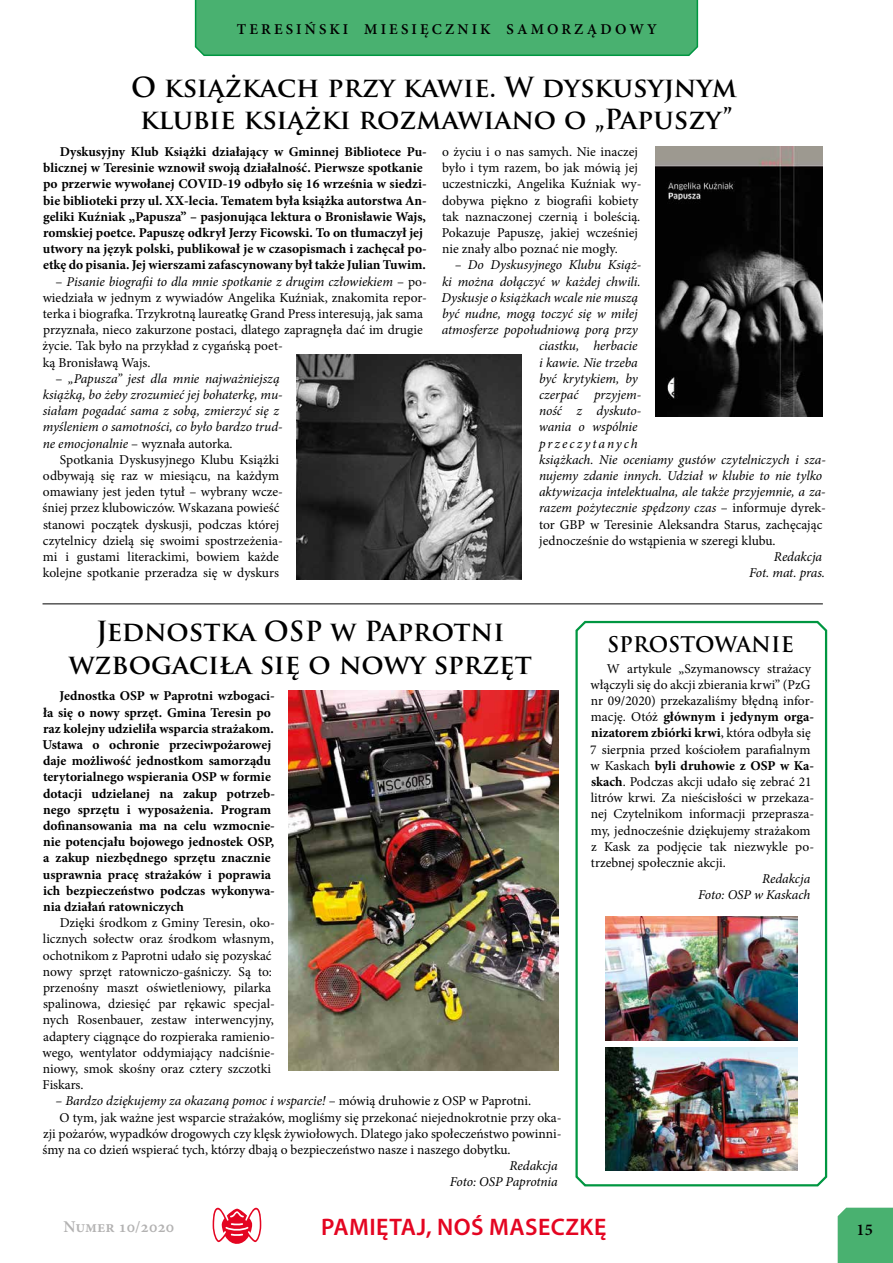
<style>
.page{position:relative;width:893px;height:1263px;background:#fff}
.page>*{position:absolute;margin:0;border:0;box-sizing:border-box;transform-origin:0 0}
.t1{font:700 27px/32.4px "Trajan Pro";color:#000;text-align:center}
.t2{font:600 24px "Myriad Pro";letter-spacing:.02em;color:#e40521}
.t3{font:700 21px "Trajan Pro";color:#000}
.t4{font:600 16.5px "Minion Pro";color:#b3b2b2}
.t5{font:600 16.5px "Minion Pro";color:#000}
.t6{font:600 15px "Minion Pro";letter-spacing:.21em;color:#000}
.t7{font:13.5px/16.2px "Minion Pro";color:#000}
.t8{font:700 13.5px/16.2px "Minion Pro";color:#000}
.t9{font:italic 13.5px/16.2px "Minion Pro";letter-spacing:-.005em;color:#000;text-align:right}
.t10{font:italic 13.5px "Minion Pro";letter-spacing:.145em;color:#000}
.s1{font-style:italic}
.s2{font-style:normal}
.s3{font-weight:700}
</style>
<div class="page">
<div style="left:194px;top:0;width:505px;height:56px;background:#49b170"></div>
<div style="left:838px;top:1208px;width:55px;height:55px;background:#49b170"></div>
<svg style="left:575px;top:620px;width:253px;height:567px"></svg>
<img style="left:289px;top:690px;width:269px;height:380px">
<img style="left:605px;top:917px;width:192px;height:123px">
<img style="left:605px;top:1047px;width:192px;height:124px">
<img style="left:297px;top:354px;width:225px;height:225px">
<img style="left:655px;top:146px;width:168px;height:271px">
<svg style="left:213px;top:1208px;width:48px;height:36px"></svg>
<hr style="left:43px;top:603px;width:780px;height:1px;background:#000">
<p class="t6" style="left:237px;top:19px;width:422px">TERESIŃSKI MIESIĘCZNIK SAMORZĄDOWY</p>
<h1 class="t1" style="left:131px;top:71px;width:608px">O książkach przy kawie. W dyskusyjnym klubie książki rozmawiano o „Papuszy”</h1>
<p class="t8" style="left:43px;top:143px;width:385px;text-indent:17px">Dyskusyjny Klub Książki działający w Gminnej Bibliotece Pu&shy;blicznej w Teresinie wznowił swoją działalność. Pierwsze spotkanie po przerwie wywołanej COVID-19 odbyło się 16 września w siedzi&shy;bie biblioteki przy ul. XX-lecia. Tematem była książka autorstwa An&shy;geliki Kuźniak „Papusza” – pasjonująca lektura o Bronisławie Wajs, romskiej poetce. Papuszę odkrył Jerzy Ficowski. To on tłumaczył jej utwory na język polski, publikował je w czasopismach i zachęcał po&shy;etkę do pisania. Jej wierszami zafascynowany był także Julian Tuwim.</p>
<p class="t7" style="left:43px;top:273px;width:386px;text-indent:13px">– <span class="s1">Pisanie biografii to dla mnie spotkanie z drugim człowiekiem</span> – po&shy;wiedziała w jednym z wywiadów Angelika Kuźniak, znakomita repor&shy;terka i biografka. Trzykrotną laureatkę Grand Press interesują, jak sama przyznała, nieco zakurzone postaci, dlatego zapragnęła dać im drugie życie. Tak było na przykład z cygańską poet-<br>ką Bronisławą Wajs.</p>
<p class="t9" style="left:43px;top:370px;width:241px;text-align:left;text-indent:13px"><span class="s2">–</span> „Papusza” jest dla mnie najważniejszą książką, bo żeby zrozumieć jej bohaterkę, mu&shy;siałam pogadać sama z sobą, zmierzyć się z myśleniem o samotności, co było bardzo trud&shy;ne emocjonalnie <span class="s2">– wyznała autorka.</span></p>
<p class="t7" style="left:42px;top:451px;width:242px;text-indent:18px">Spotkania Dyskusyjnego Klubu Książki odbywają się raz w miesiącu, na każdym omawiany jest jeden tytuł – wybrany wcze&shy;śniej przez klubowiczów. Wskazana powieść stanowi początek dyskusji, podczas której czytelnicy dzielą się swoimi spostrzeżenia&shy;mi i gustami literackimi, bowiem każde kolejne spotkanie przeradza się w dyskurs</p>
<p class="t7" style="left:442px;top:144px;width:201px">o życiu i o nas samych. Nie inaczej było i tym razem, bo jak mówią jej uczestniczki, Angelika Kuźniak wy&shy;dobywa piękno z biografii kobiety tak naznaczonej czernią i boleścią.<br>Pokazuje Papuszę, jakiej wcześniej nie znały albo poznać nie mogły.</p>
<p class="t9" style="left:455px;top:257px;width:188px">– Do Dyskusyjnego Klubu Książ-</p>
<p class="t9" style="left:442px;top:273px;width:200px">ki można dołączyć w każdej chwili.</p>
<p class="t9" style="left:441px;top:289px;width:198px">Dyskusje o książkach wcale nie muszą</p>
<p class="t9" style="left:442px;top:306px;width:197px">być nudne, mogą toczyć się w miłej</p>
<p class="t9" style="left:442px;top:322px;width:197px">atmosferze popołudniową porą przy</p>
<p class="t9" style="left:539px;top:338px;width:100px">ciastku, herbacie</p>
<p class="t9" style="left:539px;top:354px;width:100px">i kawie. Nie trzeba</p>
<p class="t9" style="left:539px;top:370px;width:100px">być krytykiem, by</p>
<p class="t9" style="left:539px;top:387px;width:104px">czerpać przyjem-</p>
<p class="t9" style="left:539px;top:403px;width:104px">ność z dyskuto-</p>
<p class="t9" style="left:539px;top:419px;width:100px">wania o wspólnie</p>
<p class="t10" style="left:539px;top:434px;width:100px">przeczytanych</p>
<p class="t9" style="left:539px;top:451px;width:288px">książkach. Nie oceniamy gustów czytelniczych i sza-</p>
<p class="t9" style="left:539px;top:468px;width:285px">nujemy zdanie innych. Udział w klubie to nie tylko</p>
<p class="t9" style="left:539px;top:484px;width:288px">aktywizacja intelektualna, ale także przyjemnie, a za-</p>
<p class="t9" style="left:539px;top:500px;width:288px">razem pożytecznie spędzony czas <span class="s2">– informuje dyrek-</span></p>
<p class="t7" style="left:539px;top:516px;width:285px">tor GBP w Teresinie Aleksandra Starus, zachęcając</p>
<p class="t7" style="left:539px;top:532px;width:238px">jednocześnie do wstąpienia w szeregi klubu.</p>
<p class="t9" style="left:749px;top:549px;width:77px">Redakcja<br>Fot. mat. pras.</p>
<h1 class="t1" style="left:69px;top:615px;width:465px">Jednostka OSP w Paprotni wzbogaciła się o nowy sprzęt</h1>
<h3 class="t3" style="left:607px;top:631px;width:188px">SPROSTOWANIE</h3>
<p class="t7" style="left:590px;top:660px;width:225px;text-indent:17px">W artykule „Szymanowscy strażacy włączyli się do akcji zbierania krwi” (PzG nr 09/2020) przekazaliśmy błędną infor&shy;mację. Otóż <span class="s3">głównym i jedynym orga&shy;nizatorem zbiórki krwi</span>, która odbyła się 7 sierpnia przed kościołem parafialnym w Kaskach <span class="s3">byli druhowie z OSP w Ka&shy;skach</span>. Podczas akcji udało się zebrać 21 litrów krwi. Za nieścisłości w przekaza&shy;nej Czytelnikom informacji przeprasza&shy;my, jednocześnie dziękujemy strażakom z Kask za podjęcie tak niezwykle po&shy;trzebnej społecznie akcji.</p>
<p class="t9" style="left:698px;top:871px;width:114px">Redakcja<br>Foto: OSP w Kaskach</p>
<p class="t8" style="left:43px;top:688px;width:234px;text-indent:17px">Jednostka OSP w Paprotni wzbogaci&shy;ła się o nowy sprzęt. Gmina Teresin po raz kolejny udzieliła wsparcia strażakom.<br>Ustawa o ochronie przeciwpożarowej daje możliwość jednostkom samorządu terytorialnego wspierania OSP w formie dotacji udzielanej na zakup potrzeb&shy;nego sprzętu i wyposażenia. Program dofinansowania ma na celu wzmocnie&shy;nie potencjału bojowego jednostek OSP, a zakup niezbędnego sprzętu znacznie usprawnia pracę strażaków i poprawia ich bezpieczeństwo podczas wykonywa&shy;nia działań ratowniczych</p>
<p class="t7" style="left:43px;top:915px;width:234px;text-indent:17px">Dzięki środkom z Gminy Teresin, oko&shy;licznych sołectw oraz środkom własnym, ochotnikom z Paprotni udało się pozyskać nowy sprzęt ratowniczo-gaśniczy. Są to: przenośny maszt oświetleniowy, pilarka spalinowa, dziesięć par rękawic specjal&shy;nych Rosenbauer, zestaw interwencyjny, adaptery ciągnące do rozpieraka ramienio&shy;wego, wentylator oddymiający nadciśnie&shy;niowy, smok skośny oraz cztery szczotki Fiskars.</p>
<p class="t9" style="left:56px;top:1093px;width:477px">– Bardzo dziękujemy za okazaną pomoc i wsparcie! <span class="s2">– mówią druhowie z OSP w Paprotni.</span></p>
<p class="t7" style="left:60px;top:1109px;width:504px">O tym, jak ważne jest wsparcie strażaków, mogliśmy się przekonać niejednokrotnie przy oka-</p>
<p class="t7" style="left:43px;top:1125px;width:520px">zji pożarów, wypadków drogowych czy klęsk żywiołowych. Dlatego jako społeczeństwo powinni-</p>
<p class="t7" style="left:42px;top:1142px;width:470px">śmy na co dzień wspierać tych, którzy dbają o bezpieczeństwo nasze i naszego dobytku.</p>
<p class="t9" style="left:450px;top:1158px;width:109px">Redakcja<br>Foto: OSP Paprotnia</p>
<h2 class="t2" style="left:321px;top:1211px;width:287px">PAMIĘTAJ, NOŚ MASECZKĘ</h2>
<p class="t4" style="left:64px;top:1215px;width:112px">NUMER 10/2020</p>
<p class="t5" style="left:856px;top:1218px;width:18px">15</p>
</div>
